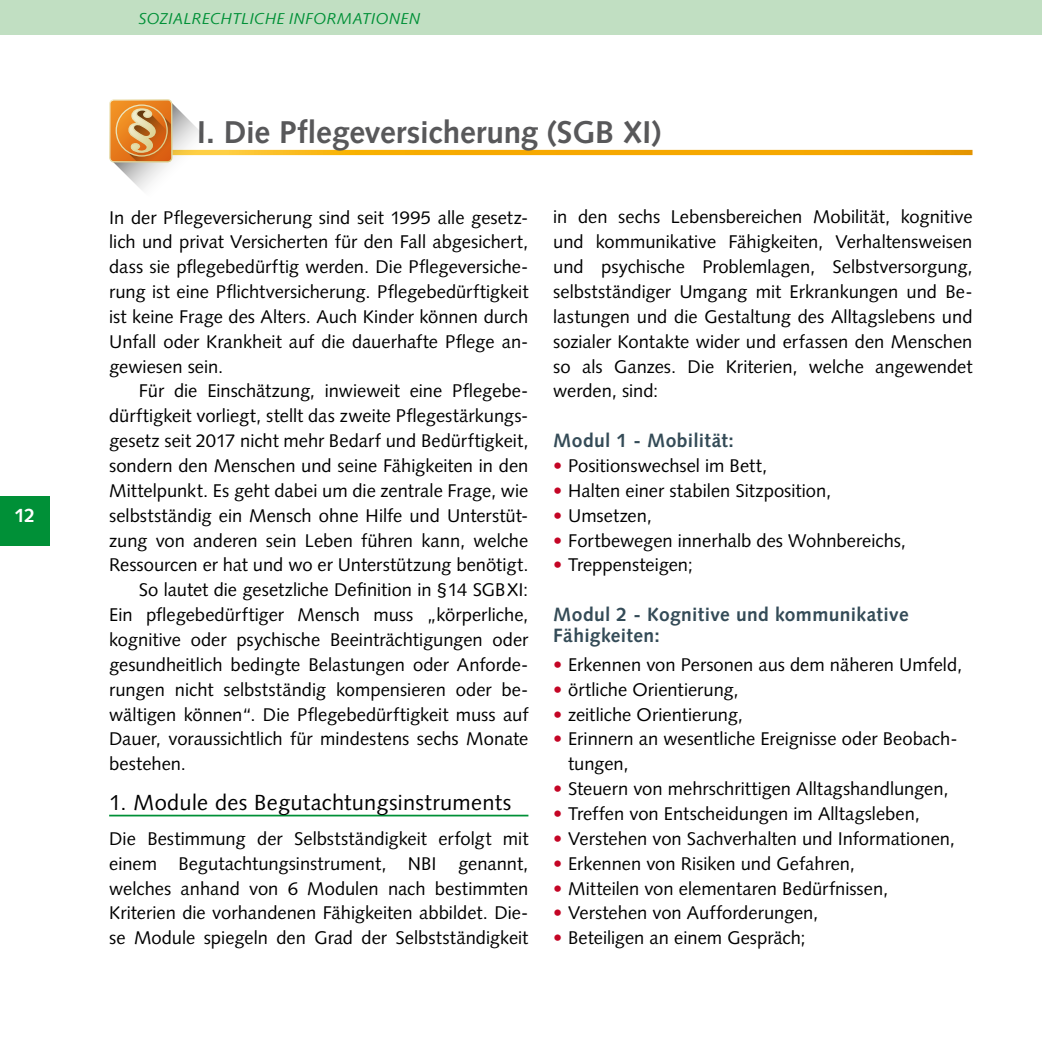
<style>
.page{position:relative;width:1042px;height:1042px;background:#fff}
.page>*{position:absolute;margin:0;border:0;box-sizing:border-box;transform-origin:0 0}
.t1{font:700 31.5px "Syntax LT Std";letter-spacing:-.005em;color:#58585a}
.t2{font:21.88px "Syntax LT Std";letter-spacing:.015em;color:#000}
.t3{font:700 19.25px/21px "Syntax LT Std";letter-spacing:.02em;color:#344b57}
.t4{font:700 19.25px "Syntax LT Std";color:#fff}
.t5{font:18.38px/24.8px "Syntax LT Std";color:#000;text-align:justify}
.t6{font:italic 15.75px "Syntax LT Std";letter-spacing:.015em;color:#009037}
.s1{color:#c40525}
</style>
<div class="page">
<div style="left:0;top:496px;width:50px;height:50px;background:#009037"></div>
<div style="left:0;top:0;width:1042px;height:35px;background:#c1dfc2"></div>
<svg style="left:215px;top:150px;width:757px;height:5px;background:#f5ab06"></svg>
<hr style="left:109px;top:815px;width:419px;height:1px;background:#009037">
<div style="left:109px;top:99px;width:63px;height:63px;border:1px solid #fff;border-radius:4px"></div>
<svg style="left:110px;top:100px;width:105px;height:90px"></svg>
<p class="t4" style="left:14px;top:504px;width:22px">12</p>
<p class="t6" style="left:139px;top:9px;width:283px">SOZIALRECHTLICHE INFORMATIONEN</p>
<h1 class="t1" style="left:197px;top:114px;width:465px">I. Die Pflegeversicherung (SGB XI)</h1>
<p class="t5" style="left:109px;top:205px;width:421px">In der Pflegeversicherung sind seit 1995 alle gesetz&shy;lich und privat Versicherten für den Fall abgesichert, dass sie pflegebedürftig werden. Die Pflegeversiche&shy;rung ist eine Pflichtversicherung. Pflegebedürftigkeit ist keine Frage des Alters. Auch Kinder können durch Unfall oder Krankheit auf die dauerhafte Pflege an&shy;gewiesen sein.</p>
<p class="t5" style="left:139px;top:379px;width:391px">Für die Einschätzung, inwieweit eine Pflegebe-</p>
<p class="t5" style="left:109px;top:403px;width:421px">dürftigkeit vorliegt, stellt das zweite Pflegestärkungs-</p>
<p class="t5" style="left:109px;top:428px;width:421px">gesetz seit 2017 nicht mehr Bedarf und Bedürftigkeit,</p>
<p class="t5" style="left:109px;top:453px;width:421px">sondern den Menschen und seine Fähigkeiten in den</p>
<p class="t5" style="left:109px;top:478px;width:421px">Mittelpunkt. Es geht dabei um die zentrale Frage, wie</p>
<p class="t5" style="left:109px;top:503px;width:421px">selbstständig ein Mensch ohne Hilfe und Unterstüt-</p>
<p class="t5" style="left:109px;top:528px;width:421px">zung von anderen sein Leben führen kann, welche</p>
<p class="t5" style="left:109px;top:553px;width:421px">Ressourcen er hat und wo er Unterstützung benötigt.</p>
<p class="t5" style="left:139px;top:577px;width:391px">So lautet die gesetzliche Definition in §14 SGBXI:</p>
<p class="t5" style="left:109px;top:602px;width:421px">Ein pflegebedürftiger Mensch muss „körperliche,</p>
<p class="t5" style="left:109px;top:627px;width:421px">kognitive oder psychische Beeinträchtigungen oder</p>
<p class="t5" style="left:109px;top:652px;width:421px">gesundheitlich bedingte Belastungen oder Anforde-</p>
<p class="t5" style="left:109px;top:677px;width:421px">rungen nicht selbstständig kompensieren oder be-</p>
<p class="t5" style="left:109px;top:702px;width:421px">wältigen können“. Die Pflegebedürftigkeit muss auf</p>
<p class="t5" style="left:109px;top:726px;width:421px">Dauer, voraussichtlich für mindestens sechs Monate</p>
<p class="t5" style="left:109px;top:751px;width:78px">bestehen.</p>
<p class="t2" style="left:109px;top:789px;width:404px">1. Module des Begutachtungsinstruments</p>
<p class="t5" style="left:109px;top:826px;width:421px">Die Bestimmung der Selbstständigkeit erfolgt mit einem Begutachtungsinstrument, NBI genannt, welches anhand von 6 Modulen nach bestimmten Kriterien die vorhandenen Fähigkeiten abbildet. Die&shy;se Module spiegeln den Grad der Selbstständigkeit</p>
<p class="t5" style="left:553px;top:205px;width:421px">in den sechs Lebensbereichen Mobilität, kognitive und kommunikative Fähigkeiten, Verhaltensweisen und psychische Problemlagen, Selbstversorgung, selbstständiger Umgang mit Erkrankungen und Be&shy;lastungen und die Gestaltung des Alltagslebens und sozialer Kontakte wider und erfassen den Menschen so als Ganzes. Die Kriterien, welche angewendet werden, sind:</p>
<p class="t3" style="left:553px;top:430px;width:182px">Modul 1 - Mobilität:</p>
<p class="t5" style="left:553px;top:453px;width:215px"><span class="s1">•</span> Positionswechsel im Bett,</p>
<p class="t5" style="left:553px;top:478px;width:279px"><span class="s1">•</span> Halten einer stabilen Sitzposition,</p>
<p class="t5" style="left:553px;top:503px;width:100px"><span class="s1">•</span> Umsetzen,</p>
<p class="t5" style="left:553px;top:528px;width:354px"><span class="s1">•</span> Fortbewegen innerhalb des Wohnbereichs,</p>
<p class="t5" style="left:553px;top:553px;width:141px"><span class="s1">•</span> Treppensteigen;</p>
<p class="t3" style="left:553px;top:604px;width:357px">Modul 2 - Kognitive und kommunikative<br>Fähigkeiten:</p>
<p class="t5" style="left:553px;top:652px;width:410px"><span class="s1">•</span> Erkennen von Personen aus dem näheren Umfeld,</p>
<p class="t5" style="left:553px;top:677px;width:187px"><span class="s1">•</span> örtliche Orientierung,</p>
<p class="t5" style="left:553px;top:702px;width:191px"><span class="s1">•</span> zeitliche Orientierung,</p>
<p class="t5" style="left:568px;top:727px;width:391px;text-indent:-15px"><span class="s1">•</span> Erinnern an wesentliche Ereignisse oder Beobach&shy;tungen,</p>
<p class="t5" style="left:553px;top:776px;width:397px"><span class="s1">•</span> Steuern von mehrschrittigen Alltagshandlungen,</p>
<p class="t5" style="left:553px;top:801px;width:368px"><span class="s1">•</span> Treffen von Entscheidungen im Alltagsleben,</p>
<p class="t5" style="left:553px;top:826px;width:403px"><span class="s1">•</span> Verstehen von Sachverhalten und Informationen,</p>
<p class="t5" style="left:553px;top:851px;width:303px"><span class="s1">•</span> Erkennen von Risiken und Gefahren,</p>
<p class="t5" style="left:553px;top:876px;width:336px"><span class="s1">•</span> Mitteilen von elementaren Bedürfnissen,</p>
<p class="t5" style="left:553px;top:900px;width:267px"><span class="s1">•</span> Verstehen von Aufforderungen,</p>
<p class="t5" style="left:553px;top:925px;width:254px"><span class="s1">•</span> Beteiligen an einem Gespräch;</p>
</div>
